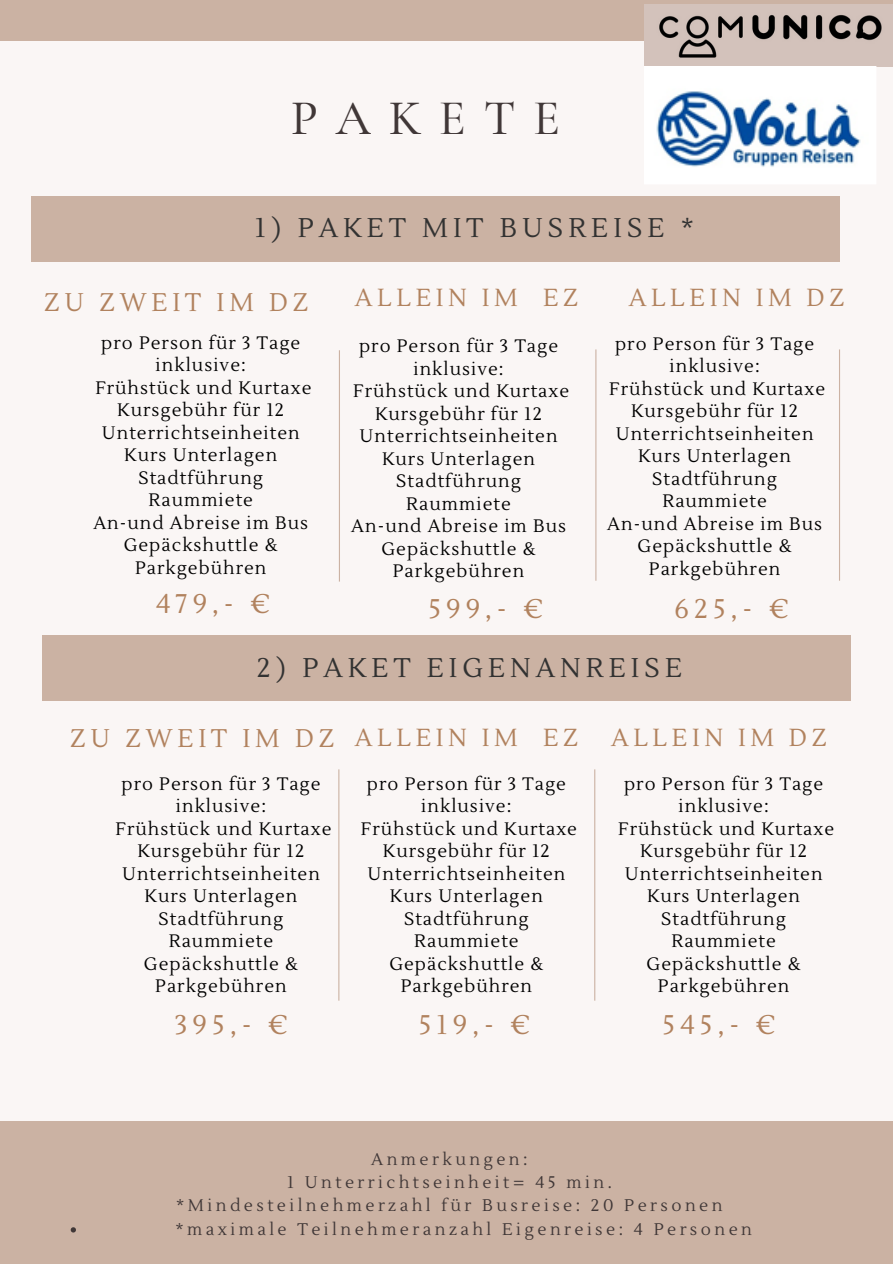
<style>
.page{position:relative;width:893px;height:1264px;background:#fff}
.page>*{position:absolute;margin:0;border:0;box-sizing:border-box;transform-origin:0 0}
.t1{font:500 49.95px "Cormorant Garamond";letter-spacing:.355em;color:#403737}
.t2{font:27px "Lustria";letter-spacing:.185em;color:#323232}
.t3{font:27px "Lustria";letter-spacing:.185em;color:#b1825e}
.t4{font:25.5px "Lustria";letter-spacing:.185em;color:#b1825e}
.t5{font:24.6px "Lustria";letter-spacing:.185em;color:#b1825e}
.t6{font:18px/22.5px "Lustria";letter-spacing:.06em;color:#000;text-align:center}
.t7{font:16.8px "Lustria";letter-spacing:.205em;color:#403737}
</style>
<div class="page">
<div style="left:0;top:0;width:892px;height:1263px;background:#faf6f5"></div>
<div style="left:0;top:0;width:892px;height:40px;background:#cbb2a3"></div>
<div style="left:0;top:1121px;width:892px;height:142px;background:#cbb2a3"></div>
<hr style="left:595px;top:349px;width:1px;height:231px;background:#cbb2a3">
<hr style="left:339px;top:350px;width:1px;height:231px;background:#cbb2a3">
<hr style="left:838px;top:349px;width:2px;height:231px;background:#cbb2a3">
<img style="left:644px;top:4px;width:248px;height:62px">
<div style="left:31px;top:196px;width:808px;height:65px;background:#cbb2a3"></div>
<div style="left:43px;top:635px;width:807px;height:65px;background:#cbb2a3"></div>
<hr style="left:594px;top:769px;width:1px;height:231px;background:#cbb2a3">
<hr style="left:338px;top:769px;width:1px;height:231px;background:#cbb2a3">
<img style="left:656px;top:66px;width:221px;height:101px">
<svg style="left:71px;top:1227px;width:5px;height:5px"></svg>
<p class="t1" style="left:291px;top:88px;width:271px">PAKETE</p>
<p class="t2" style="left:255px;top:211px;width:440px">1) PAKET MIT BUSREISE *</p>
<p class="t4" style="left:44px;top:286px;width:265px">ZU ZWEIT IM DZ</p>
<p class="t5" style="left:355px;top:282px;width:225px">ALLEIN IM EZ</p>
<p class="t5" style="left:628px;top:282px;width:217px">ALLEIN IM DZ</p>
<p class="t6" style="left:101px;top:331px;width:201px">pro Person für 3 Tage inklusive:</p>
<p class="t6" style="left:95px;top:376px;width:217px">Frühstück und Kurtaxe</p>
<p class="t6" style="left:102px;top:399px;width:199px">Kursgebühr für 12<br>Unterrichtseinheiten</p>
<p class="t6" style="left:124px;top:444px;width:154px">Kurs Unterlagen</p>
<p class="t6" style="left:138px;top:466px;width:126px">Stadtführung<br>Raummiete</p>
<p class="t6" style="left:93px;top:511px;width:216px">An-und Abreise im Bus</p>
<p class="t6" style="left:124px;top:534px;width:155px">Gepäckshuttle &amp;<br>Parkgebühren</p>
<p class="t6" style="left:359px;top:335px;width:201px">pro Person für 3 Tage inklusive:</p>
<p class="t6" style="left:353px;top:380px;width:217px">Frühstück und Kurtaxe</p>
<p class="t6" style="left:359px;top:403px;width:199px">Kursgebühr für 12<br>Unterrichtseinheiten</p>
<p class="t6" style="left:382px;top:448px;width:154px">Kurs Unterlagen</p>
<p class="t6" style="left:396px;top:470px;width:126px">Stadtführung<br>Raummiete</p>
<p class="t6" style="left:351px;top:515px;width:216px">An-und Abreise im Bus</p>
<p class="t6" style="left:381px;top:538px;width:155px">Gepäckshuttle &amp;<br>Parkgebühren</p>
<p class="t6" style="left:615px;top:333px;width:201px">pro Person für 3 Tage inklusive:</p>
<p class="t6" style="left:609px;top:378px;width:217px">Frühstück und Kurtaxe</p>
<p class="t6" style="left:615px;top:400px;width:199px">Kursgebühr für 12<br>Unterrichtseinheiten</p>
<p class="t6" style="left:638px;top:445px;width:154px">Kurs Unterlagen</p>
<p class="t6" style="left:652px;top:468px;width:126px">Stadtführung<br>Raummiete</p>
<p class="t6" style="left:607px;top:513px;width:216px">An-und Abreise im Bus</p>
<p class="t6" style="left:637px;top:535px;width:155px">Gepäckshuttle &amp;<br>Parkgebühren</p>
<p class="t3" style="left:156px;top:587px;width:116px">479,- €</p>
<p class="t3" style="left:428px;top:592px;width:116px">599,- €</p>
<p class="t3" style="left:674px;top:592px;width:116px">625,- €</p>
<p class="t2" style="left:257px;top:651px;width:426px">2) PAKET EIGENANREISE</p>
<p class="t4" style="left:70px;top:722px;width:265px">ZU ZWEIT IM DZ</p>
<p class="t5" style="left:355px;top:722px;width:225px">ALLEIN IM EZ</p>
<p class="t5" style="left:611px;top:722px;width:217px">ALLEIN IM DZ</p>
<p class="t6" style="left:121px;top:773px;width:201px">pro Person für 3 Tage inklusive:</p>
<p class="t6" style="left:116px;top:818px;width:217px">Frühstück und Kurtaxe<br>Kursgebühr für 12<br>Unterrichtseinheiten</p>
<p class="t6" style="left:144px;top:885px;width:154px">Kurs Unterlagen</p>
<p class="t6" style="left:159px;top:908px;width:126px">Stadtführung<br>Raummiete</p>
<p class="t6" style="left:144px;top:953px;width:155px">Gepäckshuttle &amp;<br>Parkgebühren</p>
<p class="t3" style="left:175px;top:1008px;width:115px">395,- €</p>
<p class="t6" style="left:367px;top:773px;width:201px">pro Person für 3 Tage inklusive:</p>
<p class="t6" style="left:361px;top:818px;width:217px">Frühstück und Kurtaxe<br>Kursgebühr für 12<br>Unterrichtseinheiten</p>
<p class="t6" style="left:390px;top:885px;width:154px">Kurs Unterlagen</p>
<p class="t6" style="left:404px;top:908px;width:126px">Stadtführung<br>Raummiete</p>
<p class="t6" style="left:389px;top:953px;width:155px">Gepäckshuttle &amp;<br>Parkgebühren</p>
<p class="t6" style="left:624px;top:773px;width:201px">pro Person für 3 Tage inklusive:</p>
<p class="t6" style="left:618px;top:818px;width:217px">Frühstück und Kurtaxe<br>Kursgebühr für 12<br>Unterrichtseinheiten</p>
<p class="t6" style="left:647px;top:885px;width:154px">Kurs Unterlagen</p>
<p class="t6" style="left:661px;top:908px;width:126px">Stadtführung<br>Raummiete</p>
<p class="t6" style="left:646px;top:953px;width:155px">Gepäckshuttle &amp;<br>Parkgebühren</p>
<p class="t3" style="left:418px;top:1008px;width:113px">519,- €</p>
<p class="t3" style="left:662px;top:1008px;width:114px">545,- €</p>
<p class="t7" style="left:371px;top:1149px;width:158px">Anmerkungen:</p>
<p class="t7" style="left:287px;top:1172px;width:326px">1 Unterrichtseinheit= 45 min.</p>
<p class="t7" style="left:176px;top:1195px;width:547px">*Mindesteilnehmerzahl für Busreise: 20 Personen</p>
<p class="t7" style="left:175px;top:1218px;width:578px">*maximale Teilnehmeranzahl Eigenreise: 4 Personen</p>
</div>
